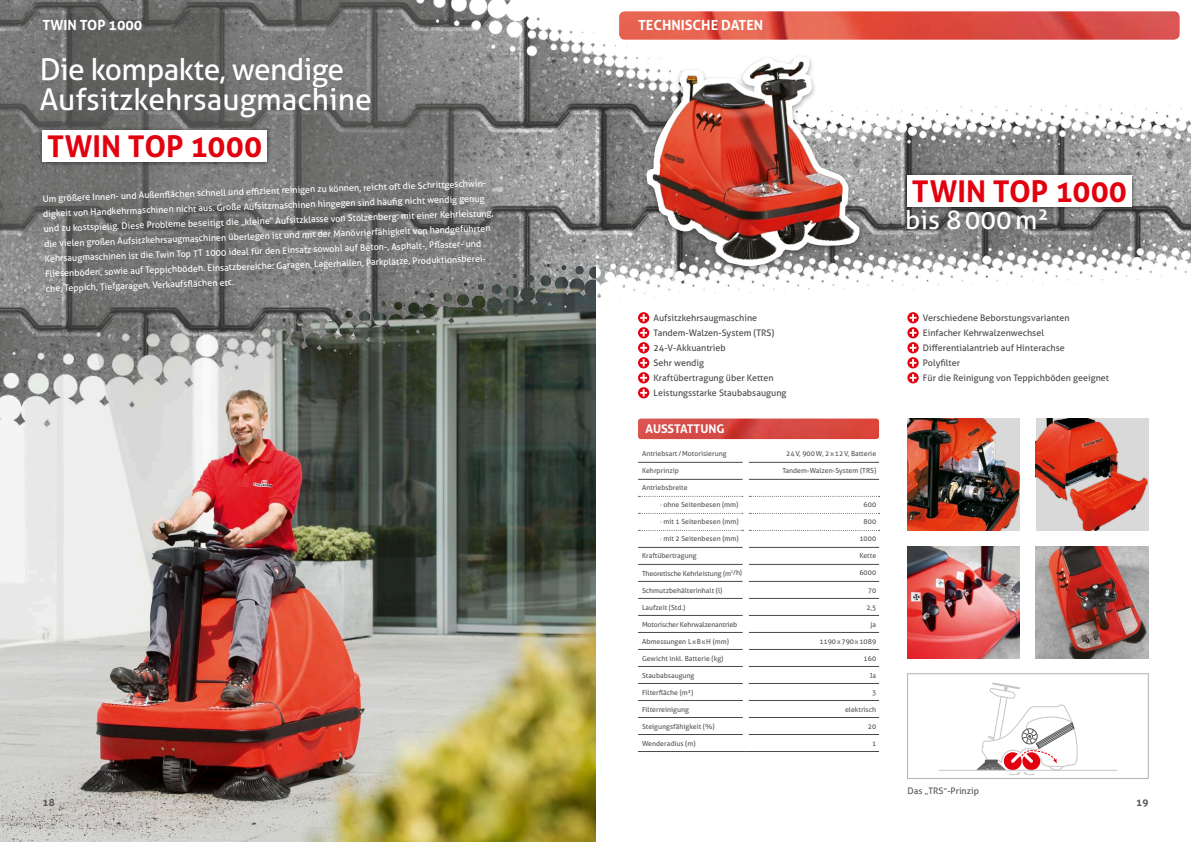
<style>
.page{position:relative;width:1191px;height:842px;background:#fff}
.page>*{position:absolute;margin:0;border:0;box-sizing:border-box;transform-origin:0 0}
.t1{font:30px/30.2px "Aller";letter-spacing:-.005em;color:#fff}
.t2{font:700 30px "Aller";letter-spacing:.005em;color:#e2000f}
.t3{font:26px "Aller";color:#fff}
.t4{font:700 14px "Aller";color:#fff}
.t5{font:700 12px "Aller";color:#fff}
.t6{font:700 10px "Aller";color:#565655}
.t7{font:9px/15px "Aller";color:#fff}
.t8{font:9px/15px "Aller";color:#494948}
.t9{font:9px "Aller";color:#565655}
.t10{font:7px "Aller";color:#565655}
.t11{font:7px "Aller";letter-spacing:-.02em;color:#565655}
.s1{font-family:"Humanist 521 BT"}
</style>
<div class="page">
<img style="left:0;top:449px;width:595px;height:393px">
<img style="left:0;top:0;width:1191px;height:449px">
<img style="left:619px;top:11px;width:560px;height:29px">
<img style="left:907px;top:546px;width:113px;height:113px">
<img style="left:907px;top:418px;width:113px;height:113px">
<img style="left:1036px;top:546px;width:112px;height:113px">
<hr style="left:938px;top:770px;width:179px;height:1px;background:#c5c5c6">
<svg style="left:976px;top:682px;width:104px;height:93px"></svg>
<div style="left:907px;top:674px;width:241px;height:105px;border:1px solid #b0b2b2"></div>
<img style="left:1036px;top:418px;width:112px;height:113px">
<svg style="left:640px;top:0;width:230px;height:615px"></svg>
<img style="left:631px;top:54px;width:237px;height:213px">
<img style="left:638px;top:418px;width:241px;height:21px">
<div style="left:902px;top:170px;width:234px;height:42px;background:#1a1918;opacity:.8"></div>
<div style="left:907px;top:175px;width:224px;height:31px;background:#fff"></div>
<div style="left:37px;top:126px;width:235px;height:41px;background:#1a1918;opacity:.8"></div>
<div style="left:43px;top:131px;width:224px;height:31px;background:#fff"></div>
<svg style="left:638px;top:312px;width:11px;height:11px"></svg>
<svg style="left:640px;top:314px;width:7px;height:8px"></svg>
<svg style="left:638px;top:327px;width:11px;height:11px"></svg>
<svg style="left:640px;top:329px;width:7px;height:8px"></svg>
<svg style="left:638px;top:342px;width:11px;height:11px"></svg>
<svg style="left:640px;top:344px;width:7px;height:8px"></svg>
<svg style="left:638px;top:357px;width:11px;height:11px"></svg>
<svg style="left:640px;top:359px;width:7px;height:8px"></svg>
<svg style="left:638px;top:372px;width:11px;height:11px"></svg>
<svg style="left:640px;top:374px;width:7px;height:8px"></svg>
<svg style="left:638px;top:387px;width:11px;height:11px"></svg>
<svg style="left:640px;top:389px;width:7px;height:8px"></svg>
<svg style="left:907px;top:312px;width:11px;height:11px"></svg>
<svg style="left:909px;top:314px;width:7px;height:8px"></svg>
<svg style="left:907px;top:327px;width:11px;height:11px"></svg>
<svg style="left:909px;top:329px;width:7px;height:8px"></svg>
<svg style="left:907px;top:342px;width:11px;height:11px"></svg>
<svg style="left:909px;top:344px;width:7px;height:8px"></svg>
<svg style="left:907px;top:357px;width:11px;height:11px"></svg>
<svg style="left:909px;top:359px;width:7px;height:8px"></svg>
<svg style="left:907px;top:372px;width:11px;height:11px"></svg>
<svg style="left:909px;top:374px;width:7px;height:8px"></svg>
<hr style="left:638px;top:462px;width:105px;height:1px;background:#494948">
<hr style="left:638px;top:479px;width:105px;height:1px;background:#494948">
<hr style="left:638px;top:547px;width:105px;height:1px;background:#494948">
<hr style="left:638px;top:564px;width:105px;height:1px;background:#494948">
<hr style="left:638px;top:581px;width:105px;height:1px;background:#494948">
<hr style="left:638px;top:598px;width:105px;height:1px;background:#494948">
<hr style="left:638px;top:615px;width:105px;height:1px;background:#494948">
<hr style="left:638px;top:632px;width:105px;height:1px;background:#494948">
<hr style="left:638px;top:649px;width:105px;height:1px;background:#494948">
<hr style="left:749px;top:462px;width:130px;height:1px;background:#494948">
<hr style="left:749px;top:479px;width:130px;height:1px;background:#494948">
<hr style="left:749px;top:547px;width:130px;height:1px;background:#494948">
<hr style="left:749px;top:564px;width:130px;height:1px;background:#494948">
<hr style="left:749px;top:581px;width:130px;height:1px;background:#494948">
<hr style="left:749px;top:598px;width:130px;height:1px;background:#494948">
<hr style="left:749px;top:615px;width:130px;height:1px;background:#494948">
<hr style="left:749px;top:632px;width:130px;height:1px;background:#494948">
<hr style="left:749px;top:649px;width:130px;height:1px;background:#494948">
<svg style="left:638px;top:496px;width:105px;height:1px"></svg>
<svg style="left:638px;top:513px;width:105px;height:1px"></svg>
<svg style="left:749px;top:496px;width:130px;height:1px"></svg>
<svg style="left:749px;top:513px;width:130px;height:1px"></svg>
<div style="left:743px;top:445px;width:6px;height:17px;background:#fff"></div>
<div style="left:743px;top:462px;width:6px;height:17px;background:#fff"></div>
<div style="left:743px;top:479px;width:6px;height:17px;background:#fff"></div>
<div style="left:743px;top:496px;width:6px;height:17px;background:#fff"></div>
<div style="left:743px;top:513px;width:6px;height:17px;background:#fff"></div>
<div style="left:743px;top:530px;width:6px;height:17px;background:#fff"></div>
<div style="left:743px;top:547px;width:6px;height:17px;background:#fff"></div>
<div style="left:743px;top:564px;width:6px;height:17px;background:#fff"></div>
<div style="left:743px;top:581px;width:6px;height:17px;background:#fff"></div>
<div style="left:743px;top:598px;width:6px;height:17px;background:#fff"></div>
<hr style="left:638px;top:666px;width:105px;height:1px;background:#494948">
<hr style="left:638px;top:683px;width:105px;height:1px;background:#494948">
<hr style="left:638px;top:700px;width:105px;height:1px;background:#494948">
<hr style="left:638px;top:717px;width:105px;height:1px;background:#494948">
<hr style="left:638px;top:734px;width:105px;height:1px;background:#494948">
<hr style="left:638px;top:751px;width:108px;height:1px;background:#494948">
<hr style="left:749px;top:666px;width:130px;height:1px;background:#494948">
<hr style="left:749px;top:683px;width:130px;height:1px;background:#494948">
<hr style="left:749px;top:700px;width:130px;height:1px;background:#494948">
<hr style="left:749px;top:717px;width:130px;height:1px;background:#494948">
<hr style="left:749px;top:734px;width:130px;height:1px;background:#494948">
<hr style="left:746px;top:751px;width:133px;height:1px;background:#494948">
<svg style="left:638px;top:530px;width:105px;height:1px"></svg>
<svg style="left:749px;top:530px;width:130px;height:1px"></svg>
<h3 class="t4" style="left:43px;top:16px;width:101px">TWIN TOP 1000</h3>
<h1 class="t1" style="left:40px;top:54px;width:333px">Die kompakte, wendige<br>Aufsitzkehrsaugmachine</h1>
<h1 class="t2" style="left:47px;top:128px;width:216px">TWIN TOP 1000</h1>
<p class="t7" style="left:42px;top:191px;width:451px;rotate:-2deg">Um größere Innen- und Außenfl ächen schnell und effi zient reinigen zu können, reicht oft die Schrittgeschwin&shy;digkeit von Handkehrmaschinen nicht aus. Große Aufsitzmaschinen hingegen sind häufi g nicht wendig genug und zu kostspielig. Diese Probleme beseitigt die ,,kleine“ Aufsitzklasse von Stolzenberg: mit einer Kehrleistung, die vielen großen Aufsitzkehrsaugmaschinen überlegen ist und mit der Manövrierfähigkeit von handgeführten Kehrsaugmaschinen ist die Twin Top TT 1000 ideal für den Einsatz sowohl auf Beton-, Asphalt-, Pfl aster- und Fliesenböden, sowie auf Teppichböden. Einsatzbereiche: Garagen, Lagerhallen, Parkplätze, Produktionsberei&shy;che, Teppich, Tiefgaragen, Verkaufsfl ächen etc.</p>
<h3 class="t4" style="left:638px;top:16px;width:127px">TECHNISCHE DATEN</h3>
<h1 class="t2" style="left:912px;top:173px;width:216px">TWIN TOP 1000</h1>
<h2 class="t3" style="left:905px;top:204px;width:145px">bis 8000m2</h2>
<p class="t8" style="left:653px;top:310px;width:134px">Aufsitzkehrsaugmaschine<br>Tandem-Walzen-System (TRS)<br>24-V-Akkuantrieb<br>Sehr wendig<br>Kraftübertragung über Ketten<br>Leistungsstarke Staubabsaugung</p>
<p class="t8" style="left:923px;top:310px;width:188px">Verschiedene Beborstungsvarianten<br>Einfacher Kehrwalzenwechsel<br>Differentialantrieb auf Hinterachse<br>Polyfilter<br>Für die Reinigung von Teppichböden geeignet</p>
<h3 class="t5" style="left:645px;top:422px;width:81px">AUSSTATTUNG</h3>
<p class="t10" style="left:642px;top:450px;width:86px">Antriebsart /Motorisierung</p>
<p class="t10" style="left:786px;top:450px;width:91px">24V, 900W, 2x12V, Batterie</p>
<p class="t10" style="left:642px;top:467px;width:38px">Kehrprinzip</p>
<p class="t10" style="left:782px;top:467px;width:95px">Tandem-Walzen-System (TRS)</p>
<p class="t10" style="left:642px;top:484px;width:47px">Antriebsbreite</p>
<p class="t10" style="left:660px;top:501px;width:80px">· ohne Seitenbesen (mm)</p>
<p class="t10" style="left:863px;top:501px;width:14px">600</p>
<p class="t10" style="left:660px;top:518px;width:80px">· mit 1 Seitenbesen (mm)</p>
<p class="t10" style="left:863px;top:518px;width:14px">800</p>
<p class="t10" style="left:660px;top:535px;width:80px">· mit 2 Seitenbesen (mm)</p>
<p class="t10" style="left:859px;top:535px;width:18px">1000</p>
<p class="t10" style="left:642px;top:552px;width:56px">Kraftübertragung</p>
<p class="t10" style="left:859px;top:552px;width:18px">Kette</p>
<p class="t11" style="left:642px;top:569px;width:102px">Theoretische Kehrleistung (m<sup>2</sup>/h)</p>
<p class="t10" style="left:859px;top:569px;width:18px">6000</p>
<p class="t10" style="left:642px;top:586px;width:82px">Schmutzbehälterinhalt (l)</p>
<p class="t10" style="left:868px;top:586px;width:10px">70</p>
<p class="t10" style="left:642px;top:603px;width:45px">Laufzeit (Std.)</p>
<p class="t10" style="left:866px;top:603px;width:11px">2,5</p>
<p class="t11" style="left:642px;top:620px;width:97px">Motorischer Kehrwalzenantrieb</p>
<p class="t10" style="left:870px;top:620px;width:7px">ja</p>
<p class="t10" style="left:642px;top:637px;width:89px">Abmessungen LxBxH (mm)</p>
<p class="t10" style="left:819px;top:637px;width:58px">1190x790x1089</p>
<p class="t10" style="left:642px;top:654px;width:83px">Gewicht inkl. Batterie (kg)</p>
<p class="t10" style="left:863px;top:654px;width:14px">160</p>
<p class="t10" style="left:642px;top:671px;width:54px">Staubabsaugung</p>
<p class="t10" style="left:870px;top:671px;width:8px">Ja</p>
<p class="t10" style="left:642px;top:688px;width:53px">Filterfläche (m²)</p>
<p class="t10" style="left:872px;top:688px;width:6px">3</p>
<p class="t10" style="left:642px;top:705px;width:48px">Filterreinigung</p>
<p class="t10" style="left:845px;top:705px;width:33px">elektrisch</p>
<p class="t10" style="left:642px;top:722px;width:74px">Steigungsfähigkeit (%)</p>
<p class="t10" style="left:868px;top:722px;width:10px">20</p>
<p class="t10" style="left:642px;top:739px;width:55px">Wenderadius (m)</p>
<p class="t10" style="left:872px;top:739px;width:6px">1</p>
<p class="t9" style="left:907px;top:785px;width:73px">Das <span class="s1">„</span>TRS<span class="s1">“</span>-Prinzip</p>
<p class="t6" style="left:43px;top:796px;width:14px">18</p>
<p class="t6" style="left:1136px;top:796px;width:14px">19</p>
</div>
